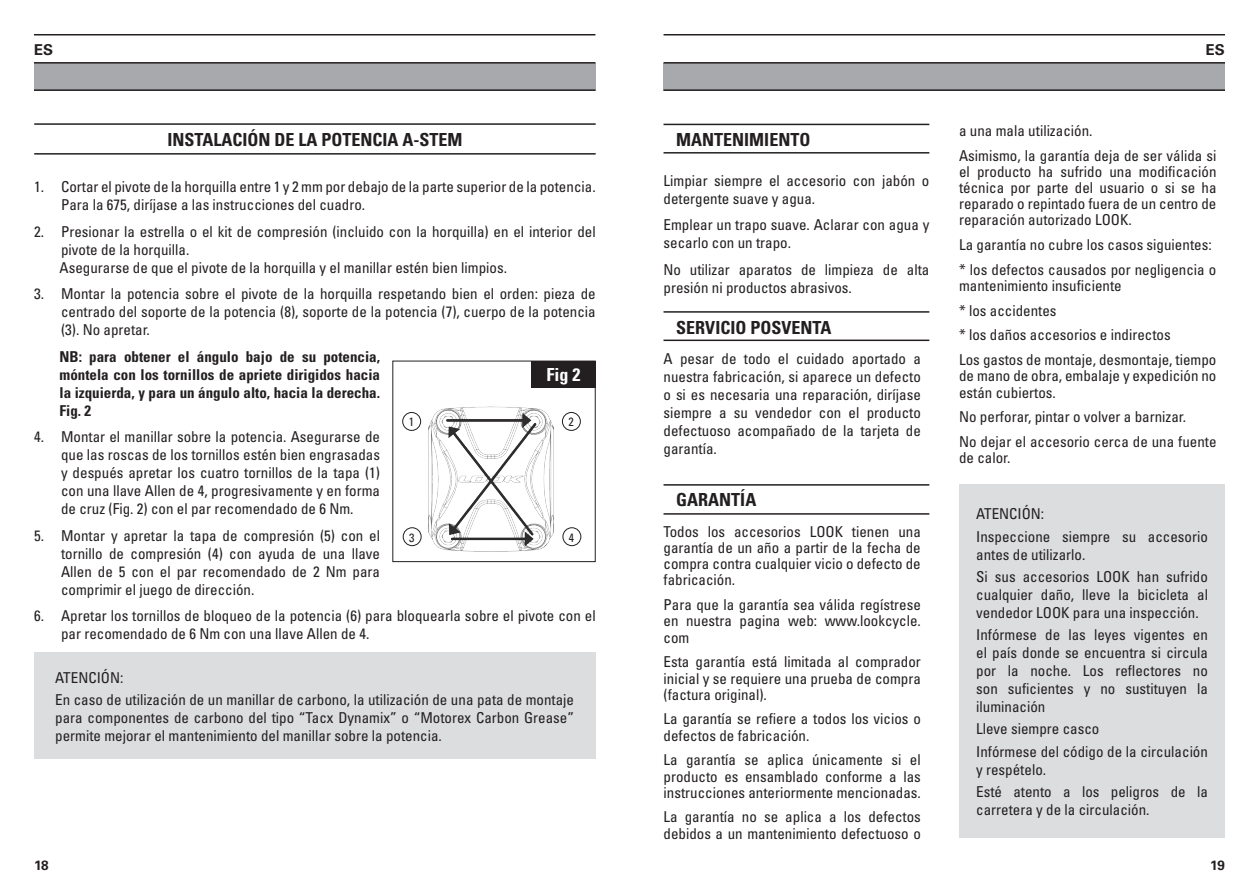
<style>
.page{position:relative;width:1259px;height:893px;background:#fff}
.page>*{position:absolute;margin:0;border:0;box-sizing:border-box;transform-origin:0 0}
.t1{font:700 condensed 18px "Univers";color:#231f20}
.t2{font:700 condensed 18px "Univers";color:#fff}
.t3{font:condensed 15px/18px "Univers";color:#231f20}
.t4{font:700 condensed 15px/18px "Univers";color:#231f20;text-align:justify}
.t5{font:700 15px "Univers";color:#231f20}
.t6{font:700 13.5px "Univers";color:#231f20}
.t7{font:condensed 12px "Univers";color:#231f20}
</style>
<div class="page">
<hr style="left:34px;top:34px;width:561px;height:1px;background:#231f20">
<div style="left:34px;top:63px;width:561px;height:27px;background:#a8a9ad"></div>
<hr style="left:34px;top:62px;width:561px;height:2px;background:#231f20">
<hr style="left:34px;top:89px;width:561px;height:2px;background:#231f20">
<hr style="left:663px;top:34px;width:562px;height:1px;background:#231f20">
<div style="left:663px;top:63px;width:562px;height:27px;background:#a8a9ad"></div>
<hr style="left:663px;top:62px;width:562px;height:2px;background:#231f20">
<hr style="left:663px;top:89px;width:562px;height:2px;background:#231f20">
<hr style="left:34px;top:153px;width:561px;height:2px;background:#231f20">
<hr style="left:34px;top:123px;width:561px;height:2px;background:#231f20">
<hr style="left:663px;top:124px;width:266px;height:1px;background:#231f20">
<hr style="left:663px;top:152px;width:266px;height:2px;background:#231f20">
<hr style="left:663px;top:311px;width:266px;height:2px;background:#231f20">
<hr style="left:663px;top:339px;width:266px;height:2px;background:#231f20">
<hr style="left:663px;top:484px;width:266px;height:1px;background:#231f20">
<hr style="left:663px;top:513px;width:266px;height:2px;background:#231f20">
<div style="left:959px;top:484px;width:266px;height:354px;background:#dcdddf"></div>
<div style="left:531px;top:361px;width:64px;height:27px;background:#231f20"></div>
<img style="left:428px;top:406px;width:126px;height:146px">
<div style="left:402px;top:412px;width:19px;height:19px;border:1px solid #231f20;border-radius:50%"></div>
<div style="left:403px;top:527px;width:18px;height:19px;border:1px solid #231f20;border-radius:50%"></div>
<div style="left:562px;top:412px;width:19px;height:19px;border:1px solid #231f20;border-radius:50%"></div>
<div style="left:562px;top:527px;width:19px;height:19px;border:1px solid #231f20;border-radius:50%"></div>
<div style="left:34px;top:652px;width:561px;height:107px;background:#dcdddf"></div>
<p class="t5" style="left:34px;top:40px;width:21px">ES</p>
<p class="t5" style="left:1205px;top:40px;width:21px">ES</p>
<p class="t1" style="left:167px;top:128px;width:296px">INSTALACIÓN DE LA POTENCIA A-STEM</p>
<p class="t1" style="left:676px;top:129px;width:136px">MANTENIMIENTO</p>
<p class="t3" style="left:663px;top:171px;width:267px">Limpiar siempre el accesorio con jabón o detergente suave y agua.</p>
<p class="t3" style="left:663px;top:215px;width:267px">Emplear un trapo suave. Aclarar con agua y secarlo con un trapo.</p>
<p class="t3" style="left:663px;top:260px;width:267px">No utilizar aparatos de limpieza de alta presión ni productos abrasivos.</p>
<p class="t1" style="left:676px;top:316px;width:156px">SERVICIO POSVENTA</p>
<p class="t3" style="left:663px;top:350px;width:259px;text-align:justify">A pesar de todo el cuidado aportado a nuestra fabricación, si aparece un defecto o si es necesaria una reparación, diríjase siempre a su vendedor con el producto defectuoso acompañado de la tarjeta de garantía.</p>
<p class="t1" style="left:676px;top:488px;width:82px">GARANTÍA</p>
<p class="t3" style="left:663px;top:523px;width:259px;line-height:16.2px;text-align:justify">Todos los accesorios LOOK tienen una garantía de un año a partir de la fecha de compra contra cualquier vicio o defecto de fabricación.</p>
<p class="t3" style="left:663px;top:596px;width:259px;line-height:16.2px;text-align:justify">Para que la garantía sea válida regístrese en nuestra pagina web: www.lookcycle. com</p>
<p class="t3" style="left:663px;top:653px;width:259px;line-height:16.2px;text-align:justify">Esta garantía está limitada al comprador inicial y se requiere una prueba de compra (factura original).</p>
<p class="t3" style="left:663px;top:710px;width:259px;line-height:16.2px">La garantía se refiere a todos los vicios o defectos de fabricación.</p>
<p class="t3" style="left:663px;top:751px;width:259px;line-height:16.2px;text-align:justify">La garantía se aplica únicamente si el producto es ensamblado conforme a las instrucciones anteriormente mencionadas.</p>
<p class="t3" style="left:663px;top:808px;width:259px;line-height:16.2px">La garantía no se aplica a los defectos debidos a un mantenimiento defectuoso o</p>
<p class="t3" style="left:61px;top:177px;width:536px;text-indent:-27px">1. Cortar el pivote de la horquilla entre 1 y 2 mm por debajo de la parte superior de la potencia.<br>Para la 675, diríjase a las instrucciones del cuadro.</p>
<p class="t3" style="left:60px;top:222px;width:537px;text-indent:-26px">2. Presionar la estrella o el kit de compresión (incluido con la horquilla) en el interior del pivote de la horquilla.<br>Asegurarse de que el pivote de la horquilla y el manillar estén bien limpios.</p>
<p class="t3" style="left:61px;top:284px;width:536px;text-align:justify;text-indent:-27px">3. Montar la potencia sobre el pivote de la horquilla respetando bien el orden: pieza de centrado del soporte de la potencia (8), soporte de la potencia (7), cuerpo de la potencia (3). No apretar.</p>
<p class="t4" style="left:60px;top:347px;width:322px">NB: para obtener el ángulo bajo de su potencia, móntela con los tornillos de apriete dirigidos hacia la izquierda, y para un ángulo alto, hacia la derecha.<br>Fig. 2</p>
<p class="t3" style="left:61px;top:427px;width:320px;text-align:justify;text-indent:-27px">4. Montar el manillar sobre la potencia. Asegurarse de que las roscas de los tornillos estén bien engrasadas y después apretar los cuatro tornillos de la tapa (1) con una llave Allen de 4, progresivamente y en forma de cruz (Fig. 2) con el par recomendado de 6 Nm.</p>
<p class="t3" style="left:61px;top:526px;width:320px;text-align:justify;text-indent:-27px">5. Montar y apretar la tapa de compresión (5) con el tornillo de compresión (4) con ayuda de una llave Allen de 5 con el par recomendado de 2 Nm para comprimir el juego de dirección.</p>
<p class="t3" style="left:61px;top:606px;width:536px;text-indent:-27px">6. Apretar los tornillos de bloqueo de la potencia (6) para bloquearla sobre el pivote con el par recomendado de 6 Nm con una llave Allen de 4.</p>
<p class="t2" style="left:546px;top:364px;width:35px">Fig 2</p>
<p class="t7" style="left:568px;top:414px;width:7px">2</p>
<p class="t7" style="left:409px;top:414px;width:7px">1</p>
<p class="t7" style="left:409px;top:530px;width:7px">3</p>
<p class="t7" style="left:569px;top:530px;width:7px">4</p>
<p class="t3" style="left:55px;top:666px;width:520px;line-height:22.2px">ATENCIÓN:<br>En caso de utilización de un manillar de carbono, la utilización de una pata de montaje</p>
<p class="t3" style="left:55px;top:708px;width:520px">para componentes de carbono del tipo “Tacx Dynamix” o “Motorex Carbon Grease” permite mejorar el mantenimiento del manillar sobre la potencia.</p>
<p class="t3" style="left:959px;top:118px;width:259px;line-height:24.8px">a una mala utilización.<br>Asimismo, la garantía deja de ser válida si</p>
<p class="t3" style="left:959px;top:163px;width:259px;line-height:16.2px;text-align:justify">el producto ha sufrido una modificación técnica por parte del usuario o si se ha reparado o repintado fuera de un centro de reparación autorizado LOOK.</p>
<p class="t3" style="left:959px;top:232px;width:259px;line-height:24.8px">La garantía no cubre los casos siguientes: * los defectos causados por negligencia o</p>
<p class="t3" style="left:959px;top:273px;width:259px;line-height:24.8px">mantenimiento insuficiente<br>* los accidentes<br>* los daños accesorios e indirectos<br>Los gastos de montaje, desmontaje, tiempo</p>
<p class="t3" style="left:959px;top:367px;width:259px;line-height:16.2px">de mano de obra, embalaje y expedición no están cubiertos.</p>
<p class="t3" style="left:959px;top:404px;width:259px;line-height:24.8px">No perforar, pintar o volver a barnizar.<br>No dejar el accesorio cerca de una fuente</p>
<p class="t3" style="left:959px;top:448px;width:53px">de calor.</p>
<p class="t3" style="left:976px;top:502px;width:233px;line-height:22.2px">ATENCIÓN:<br>Inspeccione siempre su accesorio</p>
<p class="t3" style="left:976px;top:543px;width:233px;line-height:22.2px">antes de utilizarlo.<br>Si sus accesorios LOOK han sufrido</p>
<p class="t3" style="left:976px;top:585px;width:233px">cualquier daño, lleve la bicicleta al vendedor LOOK para una inspección.</p>
<p class="t3" style="left:976px;top:625px;width:233px;text-align:justify">Infórmese de las leyes vigentes en el país donde se encuentra si circula por la noche. Los reflectores no son suficientes y no sustituyen la iluminación</p>
<p class="t3" style="left:976px;top:717px;width:233px;line-height:22.2px">Lleve siempre casco<br>Infórmese del código de la circulación</p>
<p class="t3" style="left:976px;top:758px;width:233px;line-height:22.2px">y respételo.<br>Esté atento a los peligros de la</p>
<p class="t3" style="left:976px;top:800px;width:175px">carretera y de la circulación.</p>
<p class="t6" style="left:34px;top:856px;width:16px">18</p>
<p class="t6" style="left:1210px;top:856px;width:16px">19</p>
</div>
